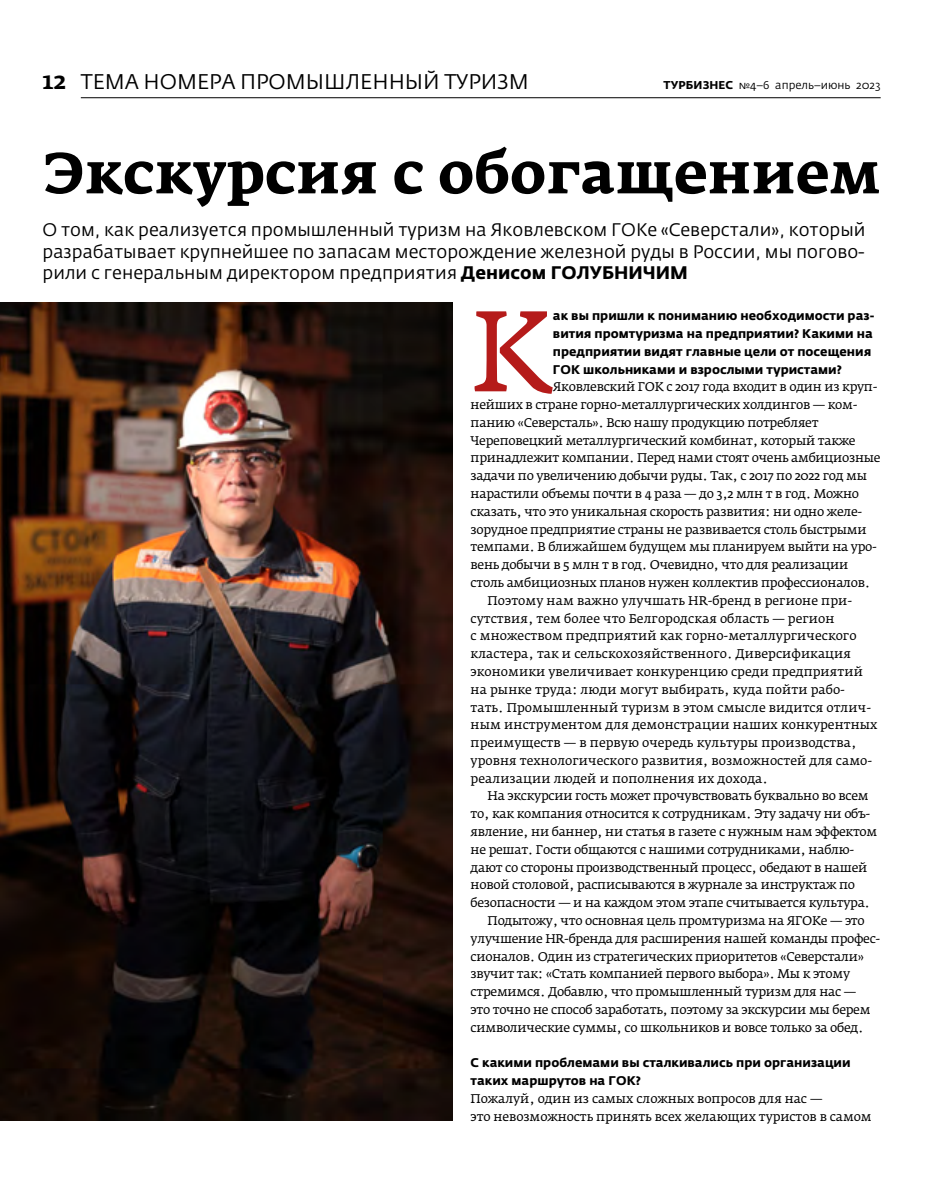
<style>
.page{position:relative;width:936px;height:1191px;background:#fff}
.page>*{position:absolute;margin:0;border:0;box-sizing:border-box;transform-origin:0 0}
.t1{font:113.1px "Fedra Serif A Pro";color:#b51b1a}
.t2{font:700 57px "Fedra Serif A Pro";color:#000}
.t3{font:21px "Fedra Sans Pro";color:#000}
.t4{font:18px/21.6px "Fedra Sans Pro";color:#000;text-align:justify}
.t5{font:12.45px/17.9px "Fedra Serif A Pro";letter-spacing:-.025em;color:#000}
.t6{font:12.45px "Fedra Serif A Pro";color:#000}
.t7{font:700 12.45px/17.9px "Fedra Sans Pro";color:#000}
.t8{font:11.25px "Fedra Sans Pro";color:#000}
.s1{font-family:"Fedra Serif A Pro";font-weight:500;font-size:24px}
.s2{font-weight:700}
</style>
<div class="page">
<img style="left:0;top:302px;width:452px;height:818px">
<hr style="left:81px;top:97px;width:799px;height:1px;background:#000">
<h3 class="t3" style="left:43px;top:68px;width:487px"><span class="s1">12</span> ТЕМА НОМЕРА ПРОМЫШЛЕННЫЙ ТУРИЗМ</h3>
<p class="t8" style="left:663px;top:78px;width:218px"><span class="s2">ТУРБИЗНЕС</span> №4–6 апрель–июнь 2023</p>
<h2 class="t2" style="left:43px;top:138px;width:839px">Экскурсия с обогащением</h2>
<p class="t4" style="left:43px;top:219px;width:824px">О том, как реализуется промышленный туризм на Яковлевском ГОКе «Северстали», который разрабатывает крупнейшее по запасам месторождение железной руды в России, мы погово&shy;рили с генеральным директором предприятия <span class="s2">Денисом ГОЛУБНИЧИМ</span></p>
<h1 class="t1" style="left:470px;top:281px;width:84px">К</h1>
<p class="t7" style="left:553px;top:307px;width:323px">ак вы пришли к пониманию необходимости раз&shy;вития промтуризма на предприятии? Какими на предприятии видят главные цели от посещения ГОК школьниками и взрослыми туристами?</p>
<p class="t5" style="left:553px;top:378px;width:326px">Яковлевский ГОК c 2017 года входит в один из круп-</p>
<p class="t5" style="left:470px;top:396px;width:388px">нейших в стране горно-металлургических холдингов — ком-</p>
<p class="t5" style="left:470px;top:413px;width:349px">панию «Северсталь». Всю нашу продукцию потребляет</p>
<p class="t5" style="left:470px;top:431px;width:386px">Череповецкий металлургический комбинат, который также</p>
<p class="t5" style="left:470px;top:449px;width:411px">принадлежит компании. Перед нами стоят очень амбициозные</p>
<p class="t5" style="left:470px;top:467px;width:398px">задачи по увеличению добычи руды. Так, с 2017 по 2022 год мы</p>
<p class="t5" style="left:470px;top:485px;width:390px">нарастили объемы почти в 4 раза — до 3,2 млн т в год. Можно</p>
<p class="t5" style="left:470px;top:502px;width:393px">сказать, что это уникальная скорость развития: ни одно желе-</p>
<p class="t5" style="left:470px;top:520px;width:397px">зорудное предприятие страны не развивается столь быстрыми</p>
<p class="t5" style="left:470px;top:538px;width:408px">темпами. В ближайшем будущем мы планируем выйти на уро-</p>
<p class="t5" style="left:470px;top:556px;width:379px">вень добычи в 5 млн т в год. Очевидно, что для реализации</p>
<p class="t5" style="left:470px;top:573px;width:401px">столь амбициозных планов нужен коллектив профессионалов.</p>
<p class="t6" style="left:487px;top:592px;width:366px">Поэтому нам важно улучшать HR-бренд в регионе при-</p>
<p class="t6" style="left:470px;top:610px;width:365px">сутствия, тем более что Белгородская область — регион</p>
<p class="t6" style="left:470px;top:628px;width:387px">с множеством предприятий как горно-металлургического</p>
<p class="t6" style="left:470px;top:646px;width:382px">кластера, так и сельскохозяйственного. Диверсификация</p>
<p class="t6" style="left:470px;top:664px;width:394px">экономики увеличивает конкуренцию среди предприятий</p>
<p class="t6" style="left:470px;top:681px;width:376px">на рынке труда: люди могут выбирать, куда пойти рабо-</p>
<p class="t6" style="left:470px;top:699px;width:402px">тать. Промышленный туризм в этом смысле видится отлич-</p>
<p class="t6" style="left:470px;top:717px;width:408px">ным инструментом для демонстрации наших конкурентных</p>
<p class="t6" style="left:470px;top:735px;width:387px">преимуществ — в первую очередь культуры производства,</p>
<p class="t6" style="left:470px;top:752px;width:403px">уровня технологического развития, возможностей для само-</p>
<p class="t6" style="left:470px;top:770px;width:299px">реализации людей и пополнения их дохода.</p>
<p class="t5" style="left:487px;top:787px;width:382px">На экскурсии гость может прочувствовать буквально во всем</p>
<p class="t5" style="left:470px;top:805px;width:401px">то, как компания относится к сотрудникам. Эту задачу ни объ-</p>
<p class="t5" style="left:470px;top:822px;width:408px">явление, ни баннер, ни статья в газете с нужным нам эффектом</p>
<p class="t5" style="left:470px;top:840px;width:385px">не решат. Гости общаются с нашими сотрудниками, наблю-</p>
<p class="t5" style="left:470px;top:858px;width:398px">дают со стороны производственный процесс, обедают в нашей</p>
<p class="t5" style="left:470px;top:876px;width:386px">новой столовой, расписываются в журнале за инструктаж по</p>
<p class="t5" style="left:470px;top:894px;width:401px">безопасности — и на каждом этом этапе считывается культура.</p>
<p class="t5" style="left:487px;top:911px;width:378px">Подытожу, что основная цель промтуризма на ЯГОКе — это</p>
<p class="t5" style="left:470px;top:929px;width:411px">улучшение HR-бренда для расширения нашей команды профес-</p>
<p class="t5" style="left:470px;top:947px;width:395px">сионалов. Один из стратегических приоритетов «Северстали»</p>
<p class="t5" style="left:470px;top:965px;width:381px">звучит так: «Стать компанией первого выбора». Мы к этому</p>
<p class="t5" style="left:470px;top:982px;width:387px">стремимся. Добавлю, что промышленный туризм для нас —</p>
<p class="t5" style="left:470px;top:1000px;width:401px">это точно не способ заработать, поэтому за экскурсии мы берем</p>
<p class="t5" style="left:470px;top:1018px;width:394px">символические суммы, со школьников и вовсе только за обед.</p>
<p class="t7" style="left:470px;top:1054px;width:381px">С какими проблемами вы сталкивались при организации таких маршрутов на ГОК?</p>
<p class="t5" style="left:470px;top:1089px;width:402px">Пожалуй, один из самых сложных вопросов для нас —<br>это невозможность принять всех желающих туристов в самом</p>
</div>
